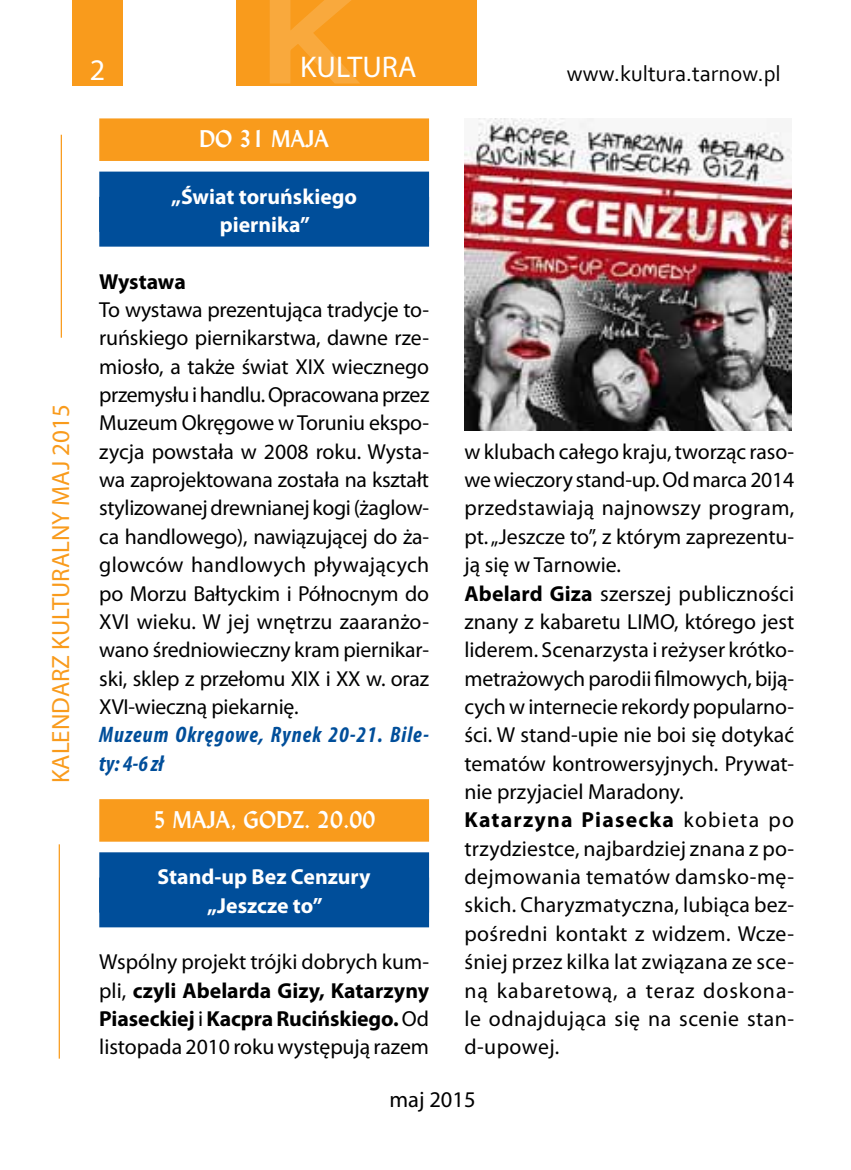
<style>
.page{position:relative;width:851px;height:1170px;background:#fff}
.page>*{position:absolute;margin:0;border:0;box-sizing:border-box;transform-origin:0 0}
.t1{font:30px "Myriad Pro";color:#fff}
.t2{font:25px "Myriad Pro";color:#f99b1c}
.t3{font:italic 700 condensed 22.5px/28.2px "Myriad Pro";letter-spacing:.045em;color:#004e9a}
.t4{font:700 22.5px "Lydian PL";color:#fff}
.t5{font:22.5px "Corbel";color:#000}
.t6{font:22.5px "Myriad Pro";color:#000}
.t7{font:21.75px/28.2px "Myriad Pro";color:#000;text-align:justify}
.t8{font:700 21.75px/28.2px "Myriad Pro";color:#fff;text-align:center}
.t9{font:700 21.75px "Myriad Pro";letter-spacing:-.01em;color:#000}
.s1{font-weight:700}
</style>
<div class="page">
<div style="left:72px;top:0;width:51px;height:85px;background:#f99b1c"></div>
<div style="left:236px;top:0;width:240px;height:85px;background:#f99b1c"></div>
<svg style="left:267px;top:0;width:164px;height:86px"></svg>
<hr style="left:61px;top:135px;width:1px;height:203px;background:#f99b1c">
<hr style="left:59px;top:844px;width:1px;height:214px;background:#f99b1c">
<div style="left:99px;top:118px;width:330px;height:43px;background:#f99b1c"></div>
<div style="left:99px;top:171px;width:330px;height:75px;background:#004e9a"></div>
<div style="left:99px;top:799px;width:330px;height:42px;background:#f99b1c"></div>
<div style="left:99px;top:852px;width:330px;height:75px;background:#004e9a"></div>
<img style="left:464px;top:118px;width:327px;height:312px">
<p class="t2" style="left:45px;top:783px;width:381px;rotate:-90deg">KALENDARZ KULTURALNY MAJ 2015</p>
<h1 class="t1" style="left:90px;top:51px;width:17px">2</h1>
<h1 class="t1" style="left:300px;top:48px;width:118px">KULTURA</h1>
<p class="t5" style="left:566px;top:59px;width:215px">www.kultura.tarnow.pl</p>
<p class="t4" style="left:199px;top:124px;width:131px">DO 31 MAJA</p>
<p class="t8" style="left:171px;top:181px;width:187px">„Świat toruńskiego piernika”</p>
<p class="t9" style="left:99px;top:267px;width:88px">Wystawa</p>
<p class="t7" style="left:99px;top:295px;width:331px">To wystawa prezentująca tradycje to&shy;ruńskiego piernikarstwa, dawne rze&shy;miosło, a także świat XIX wiecznego przemysłu i handlu. Opracowana przez Muzeum Okręgowe w Toruniu ekspo&shy;zycja powstała w 2008 roku. Wysta&shy;wa zaprojektowana została na kształt stylizowanej drewnianej kogi (żaglow&shy;ca handlowego), nawiązującej do ża&shy;glowców handlowych pływających po Morzu Bałtyckim i Północnym do XVI wieku. W jej wnętrzu zaaranżo&shy;wano średniowieczny kram piernikar&shy;ski, sklep z przełomu XIX i XX w. oraz XVI-wieczną piekarnię.</p>
<p class="t3" style="left:99px;top:720px;width:331px">Muzeum Okręgowe, Rynek 20-21. Bile&shy;ty: 4-6 zł</p>
<p class="t4" style="left:153px;top:804px;width:224px">5 MAJA, GODZ. 20.00</p>
<p class="t8" style="left:158px;top:862px;width:214px">Stand-up Bez Cenzury „Jeszcze to”</p>
<p class="t7" style="left:99px;top:947px;width:331px">Wspólny projekt trójki dobrych kum&shy;pli, <span class="s1">czyli Abelarda Gizy, Katarzyny Piaseckiej</span> i <span class="s1">Kacpra Rucińskiego.</span> Od listopada 2010 roku występują razem</p>
<p class="t7" style="left:464px;top:437px;width:331px;text-align:left">w klubach całego kraju, tworząc raso&shy;we wieczory stand-up. Od marca 2014 przedstawiają najnowszy program, pt. „Jeszcze to”, z którym zaprezentu&shy;ją się w Tarnowie.<br><span class="s1">Abelard Giza</span> szerszej publiczności znany z kabaretu LIMO, którego jest liderem. Scenarzysta i reżyser krótko&shy;metrażowych parodii filmowych, biją&shy;cych w internecie rekordy popularno&shy;ści. W stand-upie nie boi się dotykać tematów kontrowersyjnych. Prywat&shy;nie przyjaciel Maradony.<br><span class="s1">Katarzyna Piasecka</span> kobieta po trzydziestce, najbardziej znana z po&shy;dejmowania tematów damsko-mę&shy;skich. Charyzmatyczna, lubiąca bez&shy;pośredni kontakt z widzem. Wcze&shy;śniej przez kilka lat związana ze sce&shy;ną kabaretową, a teraz doskona&shy;le odnajdująca się na scenie stan&shy;d-upowej.</p>
<p class="t6" style="left:389px;top:1085px;width:88px">maj 2015</p>
</div>
